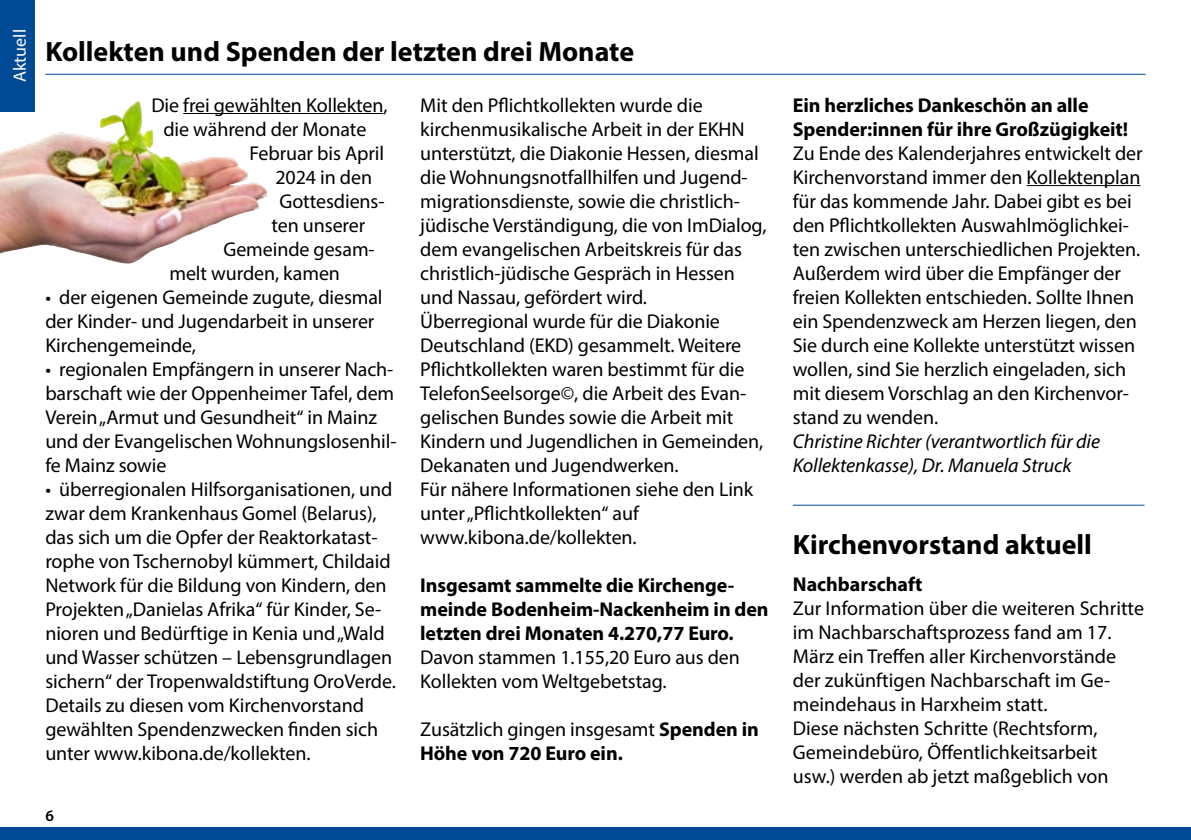
<style>
.page{position:relative;width:1191px;height:840px;background:#fff}
.page>*{position:absolute;margin:0;border:0;box-sizing:border-box;transform-origin:0 0}
.t1{font:700 28px "Myriad Pro";color:#000}
.t2{font:20px/24px "Myriad Pro";letter-spacing:-.005em;color:#000}
.t3{font:700 20px/24px "Myriad Pro";letter-spacing:-.005em;color:#000}
.t4{font:italic 20px/24px "Myriad Pro";letter-spacing:-.005em;color:#000}
.t5{font:18px "Myriad Pro";color:#fff}
.t6{font:600 16px "Myriad Pro";color:#000}
.s1{font-weight:400}
</style>
<div class="page">
<div style="left:0;top:827px;width:1191px;height:12px;background:#004994"></div>
<hr style="left:45px;top:74px;width:1100px;height:1px;background:#004994">
<hr style="left:183px;top:113px;width:200px;height:1px;background:#000">
<img style="left:0;top:101px;width:268px;height:162px">
<hr style="left:793px;top:504px;width:351px;height:1px;background:#004994">
<hr style="left:1026px;top:185px;width:114px;height:1px;background:#000">
<div style="left:0;top:0;width:34px;height:111px;background:#004994"></div>
<p class="t5" style="left:9px;top:82px;width:54px;rotate:-90deg">Aktuell</p>
<h1 class="t1" style="left:45px;top:33px;width:590px">Kollekten und Spenden der letzten drei Monate</h1>
<p class="t2" style="left:151px;top:92px;width:238px">Die frei gewählten Kollekten,</p>
<p class="t2" style="left:163px;top:116px;width:204px">die während der Monate</p>
<p class="t2" style="left:249px;top:140px;width:136px">Februar bis April</p>
<p class="t2" style="left:275px;top:164px;width:98px">2024 in den</p>
<p class="t2" style="left:279px;top:188px;width:107px">Gottesdiens-</p>
<p class="t2" style="left:271px;top:212px;width:95px">ten unserer</p>
<p class="t2" style="left:223px;top:236px;width:153px">Gemeinde gesam-</p>
<p class="t2" style="left:169px;top:260px;width:172px">melt wurden, kamen</p>
<p class="t2" style="left:45px;top:284px;width:339px">• der eigenen Gemeinde zugute, diesmal der Kinder- und Jugendarbeit in unserer<br>Kirchengemeinde,</p>
<p class="t2" style="left:45px;top:356px;width:353px">• regionalen Empfängern in unserer Nach&shy;barschaft wie der Oppenheimer Tafel, dem Verein „Armut und Gesundheit“ in Mainz und der Evangelischen Wohnungslosenhil&shy;fe Mainz sowie</p>
<p class="t2" style="left:45px;top:476px;width:352px">• überregionalen Hilfsorganisationen, und zwar dem Krankenhaus Gomel (Belarus), das sich um die Opfer der Reaktorkatast&shy;rophe von Tschernobyl kümmert, Childaid Network für die Bildung von Kindern, den Projekten „Danielas Afrika“ für Kinder, Se&shy;nioren und Bedürftige in Kenia und „Wald und Wasser schützen – Lebensgrundlagen sichern“ der Tropenwaldstiftung OroVerde.<br>Details zu diesen vom Kirchenvorstand gewählten Spendenzwecken finden sich unter www.kibona.de/kollekten.</p>
<p class="t2" style="left:420px;top:92px;width:348px">Mit den Pflichtkollekten wurde die kirchenmusikalische Arbeit in der EKHN unterstützt, die Diakonie Hessen, diesmal die Wohnungsnotfallhilfen und Jugend&shy;migrationsdienste, sowie die christlich&shy;jüdische Verständigung, die von ImDialog, dem evangelischen Arbeitskreis für das christlich-jüdische Gespräch in Hessen und Nassau, gefördert wird.<br>Überregional wurde für die Diakonie Deutschland (EKD) gesammelt. Weitere Pflichtkollekten waren bestimmt für die TelefonSeelsorge©, die Arbeit des Evan&shy;gelischen Bundes sowie die Arbeit mit Kindern und Jugendlichen in Gemeinden, Dekanaten und Jugendwerken.<br>Für nähere Informationen siehe den Link unter „Pflichtkollekten“ auf www.kibona.de/kollekten.</p>
<p class="t3" style="left:420px;top:572px;width:350px">Insgesamt sammelte die Kirchenge&shy;meinde Bodenheim-Nackenheim in den letzten drei Monaten 4.270,77 Euro.</p>
<p class="t2" style="left:420px;top:644px;width:321px">Davon stammen 1.155,20 Euro aus den<br>Kollekten vom Weltgebetstag.</p>
<p class="t3" style="left:420px;top:716px;width:340px"><span class="s1">Zusätzlich gingen insgesamt</span> Spenden in<br>Höhe von 720 Euro ein.</p>
<p class="t6" style="left:45px;top:804px;width:10px">6</p>
<p class="t3" style="left:793px;top:92px;width:337px">Ein herzliches Dankeschön an alle<br>Spender:innen für ihre Großzügigkeit!</p>
<p class="t2" style="left:793px;top:140px;width:351px">Zu Ende des Kalenderjahres entwickelt der Kirchenvorstand immer den Kollektenplan für das kommende Jahr. Dabei gibt es bei den Pflichtkollekten Auswahlmöglichkei&shy;ten zwischen unterschiedlichen Projekten.<br>Außerdem wird über die Empfänger der freien Kollekten entschieden. Sollte Ihnen ein Spendenzweck am Herzen liegen, den Sie durch eine Kollekte unterstützt wissen wollen, sind Sie herzlich eingeladen, sich mit diesem Vorschlag an den Kirchenvor&shy;stand zu wenden.</p>
<p class="t4" style="left:793px;top:428px;width:309px">Christine Richter (verantwortlich für die<br>Kollektenkasse), Dr. Manuela Struck</p>
<h1 class="t1" style="left:793px;top:526px;width:300px">Kirchenvorstand aktuell</h1>
<p class="t3" style="left:793px;top:571px;width:131px">Nachbarschaft</p>
<p class="t2" style="left:793px;top:595px;width:353px">Zur Information über die weiteren Schritte im Nachbarschaftsprozess fand am 17.<br>März ein Treffen aller Kirchenvorstände der zukünftigen Nachbarschaft im Ge&shy;meindehaus in Harxheim statt.<br>Diese nächsten Schritte (Rechtsform, Gemeindebüro, Öffentlichkeitsarbeit usw.) werden ab jetzt maßgeblich von</p>
</div>
